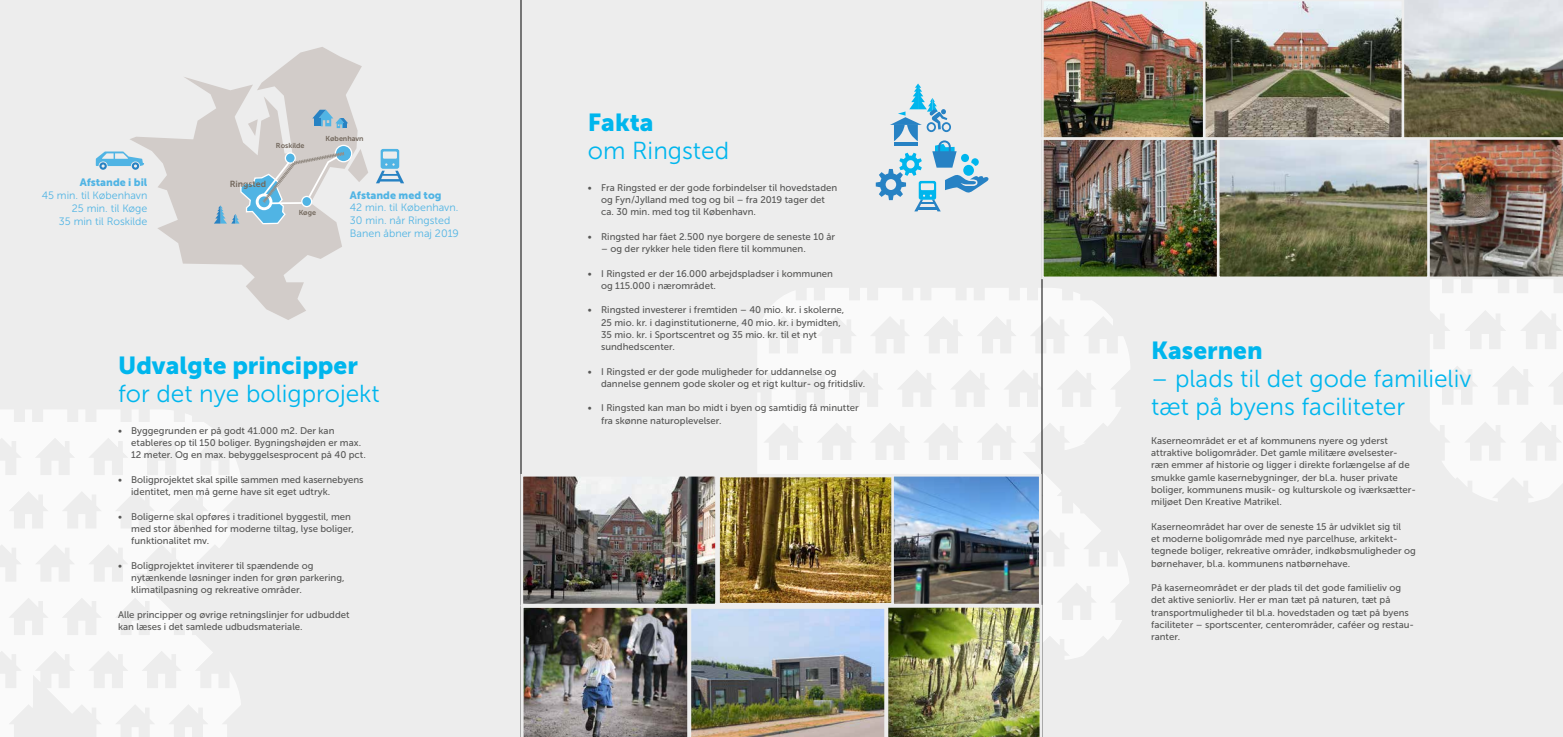
<style>
.page{position:relative;width:1563px;height:737px;background:#fff}
.page>*{position:absolute;margin:0;border:0;box-sizing:border-box;transform-origin:0 0}
.t1{font:24.5px/28px "Museo Sans 300";color:#00b6ed}
.t2{font:24.5px "Museo Sans 900";color:#00b6ed}
.t3{font:10.67px/12.8px "Museo Sans 300";color:#50b4e4}
.t4{font:10.67px "Museo Sans 900";color:#50b4e4}
.t5{font:9.62px/12.2px "Museo Sans 500";color:#575756}
.t6{font:8.84px "Museo Sans 700";color:#72675c}
.t7{font:7.17px "Museo Sans 700";color:#72675c}
</style>
<div class="page">
<div style="left:0;top:0;width:521px;height:737px;background:#ededed"></div>
<svg style="left:130px;top:47px;width:232px;height:273px"></svg>
<svg style="left:248px;top:119px;width:10px;height:17px"></svg>
<svg style="left:335px;top:145px;width:17px;height:17px"></svg>
<div style="left:335px;top:145px;width:17px;height:17px;border:1px solid #fff;border-radius:50%"></div>
<svg style="left:376px;top:149px;width:28px;height:34px"></svg>
<svg style="left:96px;top:151px;width:48px;height:19px"></svg>
<svg style="left:214px;top:149px;width:154px;height:76px"></svg>
<svg style="left:312px;top:110px;width:36px;height:18px"></svg>
<div style="left:314px;top:118px;width:6px;height:8px;background:#2782c3"></div>
<div style="left:1041px;top:0;width:521px;height:737px;background:#ededed"></div>
<div style="left:521px;top:0;width:521px;height:737px;background:#ededed"></div>
<svg style="left:758px;top:288px;width:372px;height:372px;fill:#fafafa"></svg>
<svg style="left:0;top:410px;width:242px;height:327px;fill:#fafafa"></svg>
<svg style="left:1430px;top:279px;width:133px;height:224px;fill:#fafafa"></svg>
<hr style="left:520px;top:0;width:1px;height:737px;background:#000">
<hr style="left:1041px;top:0;width:1px;height:737px;background:#000">
<img style="left:1041px;top:0;width:522px;height:279px">
<img style="left:520px;top:605px;width:522px;height:132px">
<svg style="left:876px;top:83px;width:113px;height:128px"></svg>
<img style="left:524px;top:478px;width:190px;height:124px">
<div style="left:520px;top:474px;width:198px;height:132px;border:3px solid #ededed"></div>
<img style="left:720px;top:478px;width:171px;height:124px">
<div style="left:716px;top:474px;width:192px;height:132px;border:3px solid #ededed"></div>
<img style="left:895px;top:478px;width:142px;height:124px">
<div style="left:891px;top:474px;width:150px;height:132px;border:3px solid #ededed"></div>
<p class="t4" style="left:80px;top:176px;width:69px">Afstande i bil</p>
<p class="t3" style="left:42px;top:189px;width:107px;text-align:right">45 min. til København<br>25 min. til Køge<br>35 min til Roskilde</p>
<p class="t7" style="left:276px;top:141px;width:30px">Roskilde</p>
<p class="t7" style="left:326px;top:134px;width:40px">København</p>
<p class="t6" style="left:230px;top:179px;width:38px">Ringsted</p>
<p class="t7" style="left:299px;top:208px;width:19px">Køge</p>
<p class="t4" style="left:350px;top:189px;width:93px">Afstande med tog</p>
<p class="t3" style="left:350px;top:201px;width:111px">42 min. til København.<br>30 min. når Ringsted<br>Banen åbner maj 2019</p>
<h1 class="t2" style="left:118px;top:352px;width:241px">Udvalgte principper</h1>
<h1 class="t1" style="left:118px;top:380px;width:263px">for det nye boligprojekt</h1>
<p class="t5" style="left:131px;top:424px;width:236px;text-indent:-13px">• Byggegrunden er på godt 41.000 m2. Der kan etableres op til 150 boliger. Bygningshøjden er max.<br>12 meter. Og en max. bebyggelsesprocent på 40 pct.</p>
<p class="t5" style="left:131px;top:473px;width:234px;text-indent:-13px">• Boligprojektet skal spille sammen med kasernebyens identitet, men må gerne have sit eget udtryk.</p>
<p class="t5" style="left:131px;top:510px;width:224px;text-indent:-13px">• Boligerne skal opføres i traditionel byggestil, men med stor åbenhed for moderne tiltag, lyse boliger, funktionalitet mv.</p>
<p class="t5" style="left:131px;top:559px;width:215px;text-indent:-13px">• Boligprojektet inviterer til spændende og nytænkende løsninger inden for grøn parkering, klimatilpasning og rekreative områder.</p>
<p class="t5" style="left:118px;top:608px;width:233px">Alle principper og øvrige retningslinjer for udbuddet kan læses i det samlede udbudsmateriale.</p>
<h1 class="t2" style="left:588px;top:109px;width:67px">Fakta</h1>
<h1 class="t1" style="left:588px;top:137px;width:143px">om Ringsted</h1>
<p class="t5" style="left:601px;top:181px;width:238px;text-indent:-13px">• Fra Ringsted er der gode forbindelser til hovedstaden og Fyn/Jylland med tog og bil – fra 2019 tager det ca. 30 min. med tog til København.</p>
<p class="t5" style="left:588px;top:230px;width:249px">• Ringsted har fået 2.500 nye borgere de seneste 10 år</p>
<p class="t5" style="left:601px;top:243px;width:206px">– og der rykker hele tiden flere til kommunen.</p>
<p class="t5" style="left:601px;top:267px;width:233px;text-indent:-13px">• I Ringsted er der 16.000 arbejdspladser i kommunen og 115.000 i nærområdet.</p>
<p class="t5" style="left:601px;top:304px;width:245px;text-indent:-13px">• Ringsted investerer i fremtiden – 40 mio. kr. i skolerne, 25 mio. kr. i daginstitutionerne, 40 mio. kr. i bymidten, 35 mio. kr. i Sportscentret og 35 mio. kr. til et nyt sundhedscenter.</p>
<p class="t5" style="left:601px;top:365px;width:265px;text-indent:-13px">• I Ringsted er der gode muligheder for uddannelse og dannelse gennem gode skoler og et rigt kultur- og fritidsliv.</p>
<p class="t5" style="left:601px;top:402px;width:259px;text-indent:-13px">• I Ringsted kan man bo midt i byen og samtidig få minutter fra skønne naturoplevelser.</p>
<h1 class="t2" style="left:1151px;top:336px;width:113px">Kasernen</h1>
<h1 class="t1" style="left:1151px;top:365px;width:322px">– plads til det gode familieliv tæt på byens faciliteter</h1>
<p class="t5" style="left:1151px;top:434px;width:266px">Kaserneområdet er et af kommunens nyere og yderst attraktive boligområder. Det gamle militære øvelsester&shy;ræn emmer af historie og ligger i direkte forlængelse af de smukke gamle kasernebygninger, der bl.a. huser private boliger, kommunens musik- og kulturskole og iværksætter&shy;miljøet Den Kreative Matrikel.</p>
<p class="t5" style="left:1151px;top:520px;width:266px">Kaserneområdet har over de seneste 15 år udviklet sig til<br>et moderne boligområde med nye parcelhuse, arkitekt&shy;tegnede boliger, rekreative områder, indkøbsmuligheder og børnehaver, bl.a. kommunens natbørnehave.</p>
<p class="t5" style="left:1151px;top:581px;width:264px">På kaserneområdet er der plads til det gode familieliv og det aktive seniorliv. Her er man tæt på naturen, tæt på transportmuligheder til bl.a. hovedstaden og tæt på byens faciliteter – sportscenter, centerområder, caféer og restau&shy;ranter.</p>
</div>
